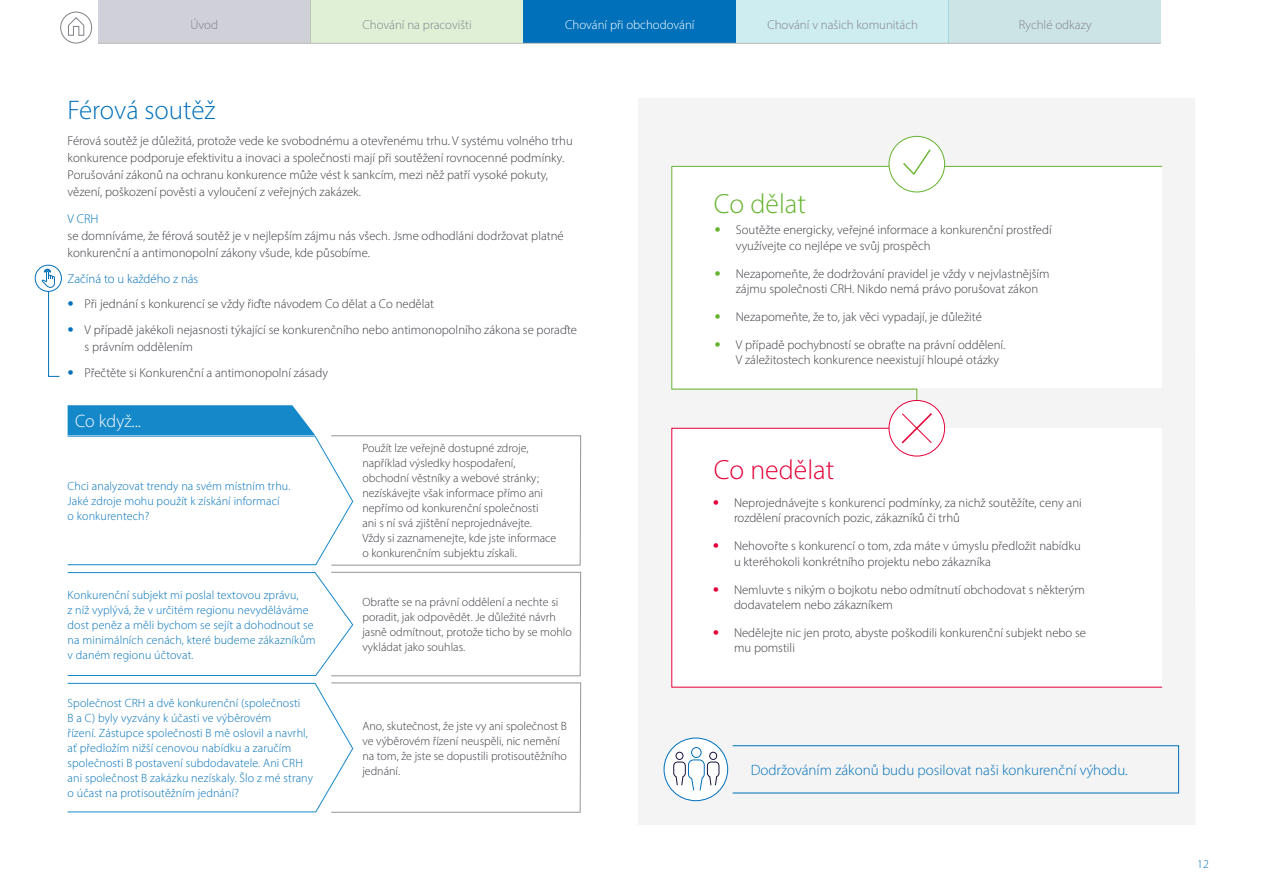
<style>
.page{position:relative;width:1263px;height:893px;background:#fff}
.page>*{position:absolute;margin:0;border:0;box-sizing:border-box;transform-origin:0 0}
.t1{font:300 27.75px "Myriad Pro";color:#e40138}
.t2{font:300 27.75px "Myriad Pro";color:#65b32e}
.t3{font:300 27px "Myriad Pro";color:#0070ba}
.t4{font:300 18px "Myriad Pro";color:#fff}
.t5{font:300 15px "Myriad Pro";color:#0070ba}
.t6{font:300 12.75px/15.3px "Myriad Pro";color:#3b3c43}
.t7{font:300 12.75px "Myriad Pro";color:#818289}
.t8{font:300 12.75px "Myriad Pro";color:#0070ba}
.t9{font:300 12.75px "Myriad Pro";color:#fff}
.t10{font:300 12px/15px "Myriad Pro";letter-spacing:.01em;color:#0070ba}
.t11{font:300 12px/15px "Myriad Pro";color:#3b3c43}
.s1{font-family:"Helvetica Neue LT Std";color:#0070ba}
.s2{font-family:"Helvetica Neue LT Std";color:#65b32e}
.s3{font-family:"Helvetica Neue LT Std";color:#e40138}
</style>
<div class="page">
<div style="left:948px;top:0;width:213px;height:43px;background:#cde4e7"></div>
<div style="left:736px;top:0;width:212px;height:43px;background:#cdedf0"></div>
<div style="left:311px;top:0;width:212px;height:43px;background:#e0f0d6"></div>
<div style="left:98px;top:0;width:213px;height:43px;background:#d0d0d8"></div>
<div style="left:60px;top:12px;width:32px;height:31px;border:1px solid #818289;border-radius:50%"></div>
<svg style="left:68px;top:17px;width:16px;height:19px"></svg>
<div style="left:523px;top:0;width:213px;height:43px;background:#0070ba"></div>
<hr style="left:98px;top:43px;width:1063px;height:1px;background:#b6b7b7">
<div style="left:638px;top:98px;width:557px;height:727px;background:#f4f4f4"></div>
<svg style="left:67px;top:405px;width:514px;height:408px"></svg>
<div style="left:664px;top:738px;width:64px;height:63px;background:#fff;border:1px solid #0070ba;border-radius:50%"></div>
<div style="left:709px;top:752px;width:8px;height:8px;border:1px solid #14133b;border-radius:50%"></div>
<div style="left:691px;top:747px;width:10px;height:11px;border:1px solid #0070ba;border-radius:50%"></div>
<div style="left:676px;top:752px;width:7px;height:8px;border:1px solid #14133b;border-radius:50%"></div>
<svg style="left:673px;top:759px;width:47px;height:32px"></svg>
<div style="left:732px;top:745px;width:447px;height:48px;border:1px solid #0070ba"></div>
<svg style="left:671px;top:427px;width:492px;height:261px"></svg>
<svg style="left:671px;top:166px;width:492px;height:243px"></svg>
<div style="left:889px;top:136px;width:56px;height:56px;background:#fff;border-radius:50%"></div>
<div style="left:889px;top:136px;width:56px;height:56px;border:1px solid #65b32e;border-radius:50%"></div>
<svg style="left:903px;top:149px;width:28px;height:26px"></svg>
<div style="left:889px;top:400px;width:56px;height:56px;background:#fff;border-radius:50%"></div>
<div style="left:889px;top:400px;width:56px;height:56px;border:1px solid #e40138;border-radius:50%"></div>
<svg style="left:901px;top:413px;width:31px;height:31px"></svg>
<svg style="left:35px;top:265px;width:26px;height:26px"></svg>
<div style="left:35px;top:265px;width:27px;height:27px;border:1px solid #0070ba;border-radius:50%"></div>
<svg style="left:41px;top:268px;width:19px;height:109px"></svg>
<p class="t7" style="left:191px;top:17px;width:29px">Úvod</p>
<p class="t7" style="left:363px;top:17px;width:111px">Chování na pracovišti</p>
<p class="t9" style="left:565px;top:17px;width:131px">Chování při obchodování</p>
<p class="t7" style="left:767px;top:17px;width:152px">Chování v našich komunitách</p>
<p class="t7" style="left:1019px;top:17px;width:75px">Rychlé odkazy</p>
<h2 class="t3" style="left:68px;top:94px;width:149px">Férová soutěž</h2>
<p class="t6" style="left:68px;top:132px;width:507px;line-height:17.1px">Férová soutěž je důležitá, protože vede ke svobodnému a otevřenému trhu. V systému volného trhu konkurence podporuje efektivitu a inovaci a společnosti mají při soutěžení rovnocenné podmínky.<br>Porušování zákonů na ochranu konkurence může vést k sankcím, mezi něž patří vysoké pokuty, vězení, poškození pověsti a vyloučení z veřejných zakázek.</p>
<p class="t8" style="left:68px;top:211px;width:33px">V CRH</p>
<p class="t6" style="left:68px;top:227px;width:498px;line-height:17.1px">se domníváme, že férová soutěž je v nejlepším zájmu nás všech. Jsme odhodláni dodržovat platné konkurenční a antimonopolní zákony všude, kde působíme.</p>
<p class="t8" style="left:68px;top:271px;width:132px">Začíná to u každého z nás</p>
<p class="t6" style="left:68px;top:296px;width:368px"><span class="s1">•</span> Při jednání s konkurencí se vždy řiďte návodem Co dělat a Co nedělat</p>
<p class="t6" style="left:85px;top:321px;width:494px;line-height:17.1px;text-indent:-17px"><span class="s1">•</span> V případě jakékoli nejasnosti týkající se konkurenčního nebo antimonopolního zákona se poraďte s právním oddělením</p>
<p class="t6" style="left:68px;top:365px;width:262px"><span class="s1">•</span> Přečtěte si Konkurenční a antimonopolní zásady</p>
<h3 class="t4" style="left:75px;top:410px;width:67px">Co když...</h3>
<p class="t10" style="left:68px;top:478px;width:224px">Chci analyzovat trendy na svém místním trhu.<br>Jaké zdroje mohu použít k získání informací<br>o konkurentech?</p>
<p class="t11" style="left:362px;top:441px;width:196px">Použít lze veřejně dostupné zdroje, například výsledky hospodaření, obchodní věstníky a webové stránky; nezískávejte však informace přímo ani nepřímo od konkurenční společnosti<br>ani s ní svá zjištění neprojednávejte.<br>Vždy si zaznamenejte, kde jste informace o konkurenčním subjektu získali.</p>
<p class="t10" style="left:68px;top:587px;width:250px">Konkurenční subjekt mi poslal textovou zprávu,<br>z níž vyplývá, že v určitém regionu nevyděláváme dost peněz a měli bychom se sejít a dohodnout se na minimálních cenách, které budeme zákazníkům v daném regionu účtovat.</p>
<p class="t11" style="left:362px;top:594px;width:211px">Obraťte se na právní oddělení a nechte si poradit, jak odpovědět. Je důležité návrh jasně odmítnout, protože ticho by se mohlo vykládat jako souhlas.</p>
<p class="t10" style="left:68px;top:695px;width:247px">Společnost CRH a dvě konkurenční (společnosti<br>B a C) byly vyzvány k účasti ve výběrovém<br>řízení. Zástupce společnosti B mě oslovil a navrhl, ať předložím nižší cenovou nabídku a zaručím společnosti B postavení subdodavatele. Ani CRH ani společnost B zakázku nezískaly. Šlo z mé strany o účast na protisoutěžním jednání?</p>
<p class="t11" style="left:362px;top:718px;width:206px">Ano, skutečnost, že jste vy ani společnost B ve výběrovém řízení neuspěli, nic nemění na tom, že jste se dopustili protisoutěžního jednání.</p>
<h1 class="t2" style="left:714px;top:187px;width:94px">Co dělat</h1>
<p class="t6" style="left:736px;top:222px;width:317px;text-indent:-21px"><span class="s2">•</span> Soutěžte energicky, veřejné informace a konkurenční prostředí využívejte co nejlépe ve svůj prospěch</p>
<p class="t6" style="left:736px;top:266px;width:315px;text-indent:-21px"><span class="s2">•</span> Nezapomeňte, že dodržování pravidel je vždy v nejvlastnějším zájmu společnosti CRH. Nikdo nemá právo porušovat zákon</p>
<p class="t6" style="left:714px;top:309px;width:269px"><span class="s2">•</span> Nezapomeňte, že to, jak věci vypadají, je důležité</p>
<p class="t6" style="left:736px;top:337px;width:271px;text-indent:-21px"><span class="s2">•</span> V případě pochybností se obraťte na právní oddělení.<br>V záležitostech konkurence neexistují hloupé otázky</p>
<h1 class="t1" style="left:714px;top:453px;width:122px">Co nedělat</h1>
<p class="t6" style="left:734px;top:495px;width:349px;text-indent:-21px"><span class="s3">•</span> Neprojednávejte s konkurencí podmínky, za nichž soutěžíte, ceny ani rozdělení pracovních pozic, zákazníků či trhů</p>
<p class="t6" style="left:734px;top:538px;width:348px;text-indent:-21px"><span class="s3">•</span> Nehovořte s konkurencí o tom, zda máte v úmyslu předložit nabídku u kteréhokoli konkrétního projektu nebo zákazníka</p>
<p class="t6" style="left:734px;top:582px;width:352px;text-indent:-21px"><span class="s3">•</span> Nemluvte s nikým o bojkotu nebo odmítnutí obchodovat s některým dodavatelem nebo zákazníkem</p>
<p class="t6" style="left:734px;top:625px;width:354px;text-indent:-21px"><span class="s3">•</span> Nedělejte nic jen proto, abyste poškodili konkurenční subjekt nebo se mu pomstili</p>
<p class="t5" style="left:751px;top:761px;width:379px">Dodržováním zákonů budu posilovat naši konkurenční výhodu.</p>
<p class="t10" style="left:1197px;top:856px;width:13px">12</p>
</div>
